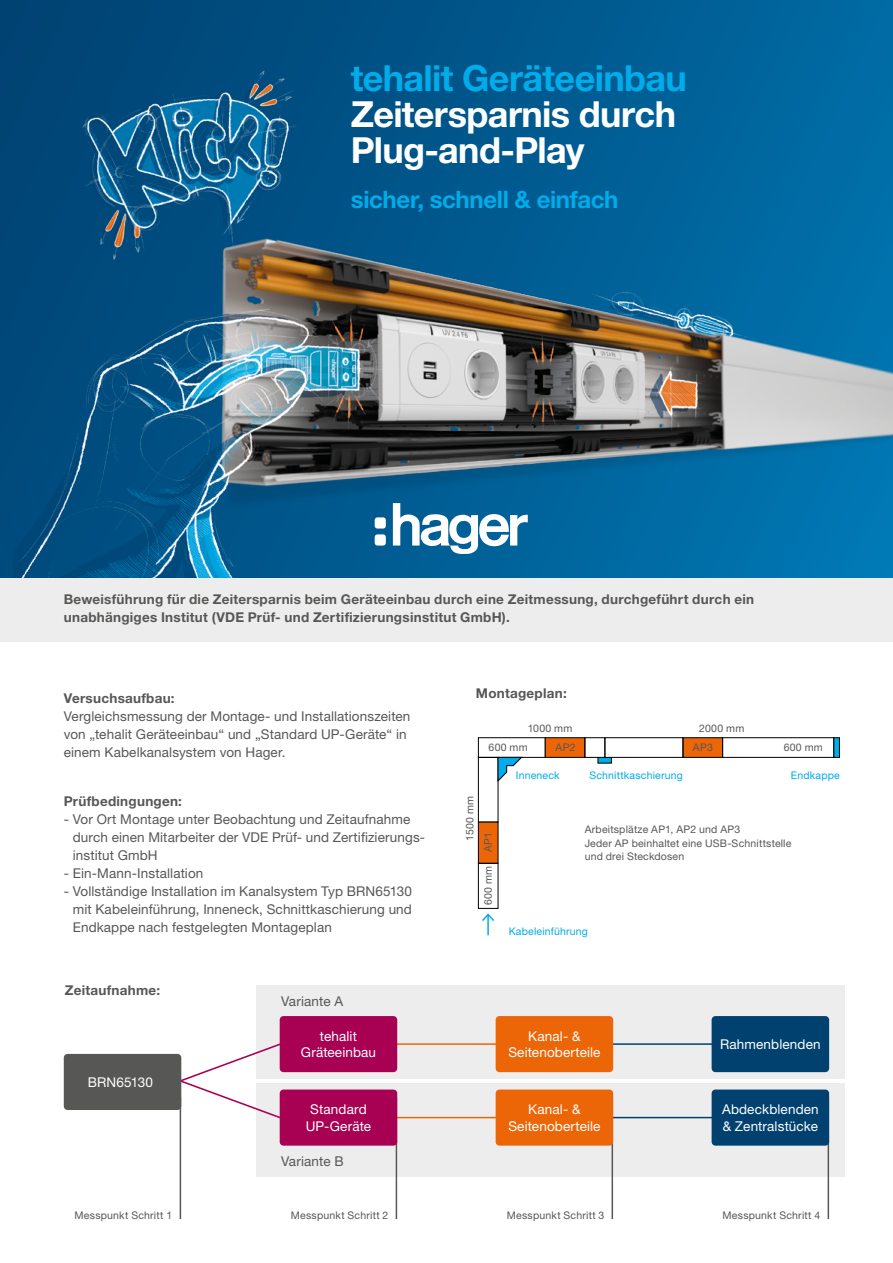
<style>
.page{position:relative;width:893px;height:1263px;background:#fff}
.page>*{position:absolute;margin:0;border:0;box-sizing:border-box;transform-origin:0 0}
.hager_Title_24pt_24p{font:700 36px/36px "Helvetica Neue LTW1 G";letter-spacing:-.015em;color:#fff}
.hager_Title_24pt_24p-2{font:700 36px "Helvetica Neue LTW1 G";letter-spacing:-.015em;color:#00ace9}
.hager_Headline_16pt{font:700 24px "Helvetica Neue LTW1 G";letter-spacing:-.015em;color:#00ace9}
.hager_Copy_text_9pt{font:13.5px/18px "Helvetica Neue LTW1 G";letter-spacing:.01em;color:#575756}
.hager_Copy_text_9pt-2{font:700 13.5px/18px "Helvetica Neue LTW1 G";letter-spacing:.02em;color:#575756}
.hager_Copy_text_9pt-3{font:13.5px/16.5px "Helvetica Neue LTW1 G";letter-spacing:.01em;color:#fff;text-align:center}
.hager_Margin_notes_7{font:10.5px/13.5px "Helvetica Neue LTW1 G";letter-spacing:.02em;color:#575756}
.hager_Margin_notes_7-2{font:10.5px "Helvetica Neue LTW1 G";letter-spacing:.02em;color:#00ace9}
</style>
<div class="page">
<div style="left:256px;top:1083px;width:589px;height:94px;background:#ededed"></div>
<hr style="left:396px;top:1097px;width:1px;height:122px;background:#575756">
<hr style="left:612px;top:1097px;width:1px;height:122px;background:#575756">
<hr style="left:828px;top:1097px;width:1px;height:122px;background:#575756">
<div style="left:256px;top:985px;width:589px;height:94px;background:#ededed"></div>
<svg style="left:179px;top:1041px;width:106px;height:80px"></svg>
<hr style="left:609px;top:1043px;width:105px;height:2px;background:#004170">
<hr style="left:609px;top:1117px;width:105px;height:1px;background:#004170">
<hr style="left:395px;top:1043px;width:105px;height:2px;background:#ec6608">
<hr style="left:395px;top:1117px;width:105px;height:1px;background:#ec6608">
<div style="left:0;top:576px;width:893px;height:66px;background:#ededed"></div>
<div style="left:0;top:0;width:893px;height:577px;background:linear-gradient(to right,#004070,#0068a1)"></div>
<img style="left:14px;top:3px;width:879px;height:574px">
<hr style="left:487px;top:914px;width:2px;height:21px;background:#00ace9">
<svg style="left:478px;top:737px;width:362px;height:186px"></svg>
<div style="left:64px;top:1054px;width:117px;height:56px;background:#575756;border-radius:4px"></div>
<div style="left:280px;top:1016px;width:117px;height:56px;background:#a80053;border-radius:4px"></div>
<div style="left:496px;top:1016px;width:117px;height:56px;background:#ec6608;border-radius:4px"></div>
<div style="left:496px;top:1089px;width:117px;height:56px;background:#ec6608;border-radius:4px"></div>
<div style="left:712px;top:1089px;width:117px;height:56px;background:#004170;border-radius:4px"></div>
<div style="left:712px;top:1016px;width:117px;height:56px;background:#004170;border-radius:4px"></div>
<div style="left:280px;top:1089px;width:117px;height:56px;background:#a80053;border-radius:4px"></div>
<hr style="left:180px;top:1097px;width:1px;height:122px;background:#575756">
<svg style="left:375px;top:503px;width:153px;height:51px"></svg>
<p class="hager_Title_24pt_24p-2" style="left:351px;top:56px;width:337px">tehalit Geräteeinbau</p>
<p class="hager_Title_24pt_24p" style="left:351px;top:95px;width:327px">Zeitersparnis durch<br>Plug-and-Play</p>
<p class="hager_Headline_16pt" style="left:351px;top:184px;width:269px">sicher, schnell &amp; einfach</p>
<p class="hager_Copy_text_9pt-2" style="left:64px;top:590px;width:692px">Beweisführung für die Zeitersparnis beim Geräteeinbau durch eine Zeitmessung, durchgeführt durch ein unabhängiges Institut (VDE Prüf- und Zertifizierungsinstitut GmbH).</p>
<p class="hager_Copy_text_9pt-2" style="left:64px;top:689px;width:112px">Versuchsaufbau:</p>
<p class="hager_Copy_text_9pt" style="left:64px;top:707px;width:348px">Vergleichsmessung der Montage- und Installationszeiten von „tehalit Geräteeinbau“ und „Standard UP-Geräte“ in einem Kabelkanalsystem von Hager.</p>
<p class="hager_Copy_text_9pt-2" style="left:64px;top:792px;width:120px">Prüfbedingungen:</p>
<p class="hager_Copy_text_9pt" style="left:73px;top:810px;width:354px;text-indent:-9px">- Vor Ort Montage unter Beobachtung und Zeitaufnahme durch einen Mitarbeiter der VDE Prüf- und Zertifizierungs&shy;institut GmbH</p>
<p class="hager_Copy_text_9pt" style="left:64px;top:864px;width:141px">- Ein-Mann-Installation</p>
<p class="hager_Copy_text_9pt" style="left:73px;top:882px;width:341px;text-align:justify;text-indent:-9px">- Vollständige Installation im Kanalsystem Typ BRN65130 mit Kabeleinführung, Inneneck, Schnittkaschierung und Endkappe nach festgelegten Montageplan</p>
<p class="hager_Copy_text_9pt-2" style="left:65px;top:981px;width:97px">Zeitaufnahme:</p>
<p class="hager_Copy_text_9pt-3" style="left:88px;top:1073px;width:67px">BRN65130</p>
<p class="hager_Copy_text_9pt" style="left:281px;top:992px;width:63px">Variante A</p>
<p class="hager_Copy_text_9pt-3" style="left:320px;top:1027px;width:39px">tehalit</p>
<p class="hager_Copy_text_9pt-3" style="left:301px;top:1044px;width:77px">Gräteeinbau</p>
<p class="hager_Copy_text_9pt-3" style="left:310px;top:1101px;width:58px">Standard</p>
<p class="hager_Copy_text_9pt-3" style="left:306px;top:1117px;width:67px">UP-Geräte</p>
<p class="hager_Copy_text_9pt" style="left:281px;top:1152px;width:64px">Variante B</p>
<p class="hager_Copy_text_9pt-2" style="left:476px;top:684px;width:92px">Montageplan:</p>
<p class="hager_Margin_notes_7" style="left:528px;top:722px;width:46px">1000 mm</p>
<p class="hager_Margin_notes_7" style="left:699px;top:722px;width:47px">2000 mm</p>
<p class="hager_Margin_notes_7" style="left:556px;top:740px;width:21px">AP2</p>
<p class="hager_Margin_notes_7" style="left:693px;top:740px;width:21px">AP3</p>
<p class="hager_Margin_notes_7" style="left:489px;top:740px;width:41px">600 mm</p>
<p class="hager_Margin_notes_7" style="left:784px;top:740px;width:41px">600 mm</p>
<p class="hager_Margin_notes_7" style="left:463px;top:841px;width:46px;rotate:-90deg">1500 mm</p>
<p class="hager_Margin_notes_7" style="left:481px;top:852px;width:21px;rotate:-90deg">AP1</p>
<p class="hager_Margin_notes_7" style="left:481px;top:905px;width:41px;rotate:-90deg">600 mm</p>
<p class="hager_Margin_notes_7-2" style="left:516px;top:768px;width:45px">Inneneck</p>
<p class="hager_Margin_notes_7-2" style="left:589px;top:768px;width:95px">Schnittkaschierung</p>
<p class="hager_Margin_notes_7-2" style="left:791px;top:768px;width:50px">Endkappe</p>
<p class="hager_Margin_notes_7" style="left:585px;top:822px;width:157px">Arbeitsplätze AP1, AP2 und AP3</p>
<p class="hager_Margin_notes_7" style="left:585px;top:836px;width:208px">Jeder AP beinhaltet eine USB-Schnittstelle und drei Steckdosen</p>
<p class="hager_Margin_notes_7-2" style="left:509px;top:925px;width:81px">Kabeleinführung</p>
<p class="hager_Copy_text_9pt-3" style="left:508px;top:1027px;width:94px">Kanal- &amp;<br>Seitenoberteile</p>
<p class="hager_Copy_text_9pt-3" style="left:720px;top:1036px;width:102px">Rahmenblenden</p>
<p class="hager_Copy_text_9pt-3" style="left:508px;top:1101px;width:94px">Kanal- &amp;<br>Seitenoberteile</p>
<p class="hager_Copy_text_9pt-3" style="left:722px;top:1101px;width:98px">Abdeckblenden</p>
<p class="hager_Copy_text_9pt-3" style="left:723px;top:1117px;width:97px">&amp; Zentralstücke</p>
<p class="hager_Margin_notes_7" style="left:75px;top:1208px;width:99px">Messpunkt Schritt 1</p>
<p class="hager_Margin_notes_7" style="left:291px;top:1208px;width:99px">Messpunkt Schritt 2</p>
<p class="hager_Margin_notes_7" style="left:507px;top:1208px;width:99px">Messpunkt Schritt 3</p>
<p class="hager_Margin_notes_7" style="left:723px;top:1208px;width:99px">Messpunkt Schritt 4</p>
</div>
